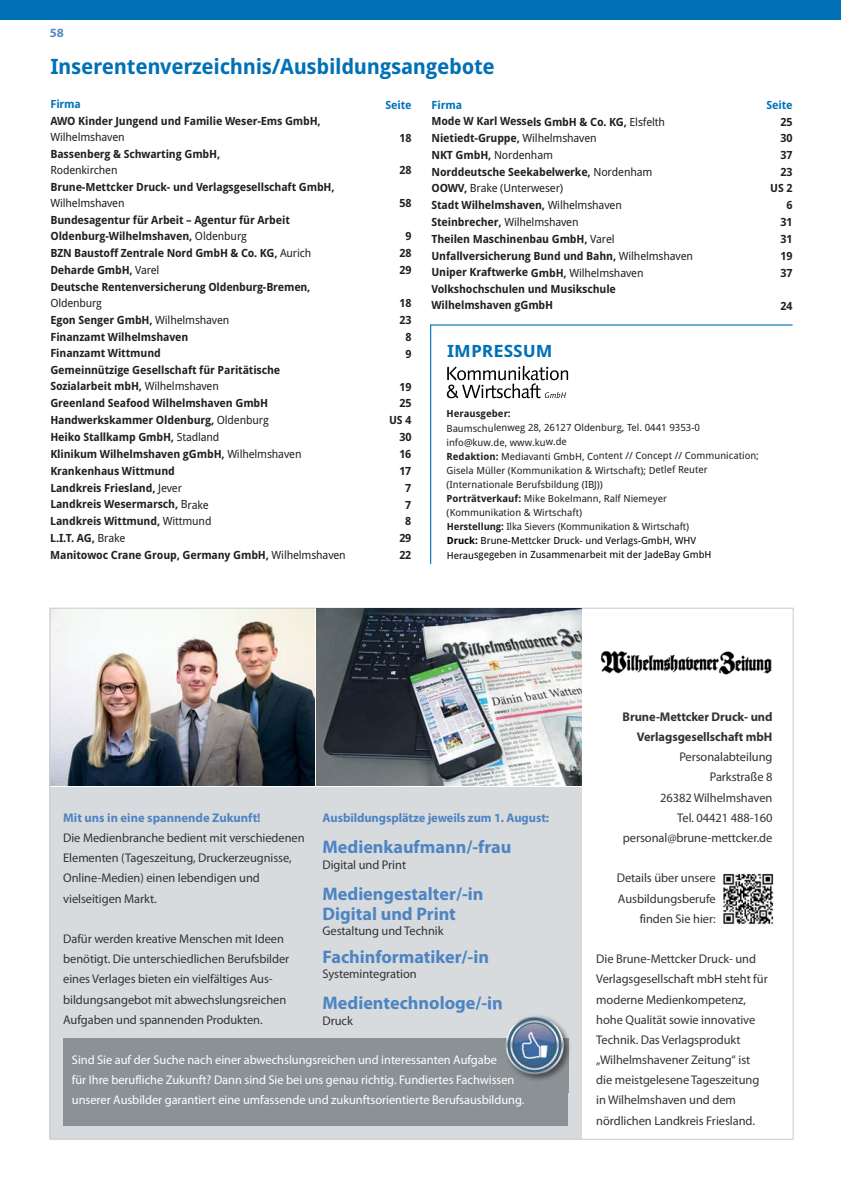
<style>
.page{position:relative;width:842px;height:1187px;background:#fff}
.page>*{position:absolute;margin:0;border:0;box-sizing:border-box;transform-origin:0 0}
.t1{font:700 21.15px "Droid Sans";letter-spacing:-.015em;color:#0071b7}
.t2{font:700 18.15px/19.6px "Myriad Pro";color:#4e84c2}
.t3{font:700 16.95px "Droid Sans";color:#0071b7;scale:1.08 1}
.t4{font:700 12.75px "Myriad Pro";color:#5a89c5}
.t5{font:12.6px/20.2px "Myriad Pro";letter-spacing:-.005em;color:#333}
.t6{font:12.6px/20.2px "Myriad Pro";letter-spacing:-.005em;color:#fff}
.t7{font:700 12.6px "Myriad Pro";letter-spacing:-.005em;color:#4e84c2}
.t8{font:700 12.6px/20.2px "Myriad Pro";letter-spacing:-.005em;color:#333;text-align:right}
.t9{font:700 11.25px/16px "Droid Sans";letter-spacing:-.015em;color:#231f20}
.t10{font:11.25px "Droid Sans";letter-spacing:-.015em;color:#231f20}
.t11{font:700 11.25px "Droid Sans";letter-spacing:-.015em;color:#0071b7}
.t12{font:9.9px/14.1px "Droid Sans";color:#231f20}
.t13{font:700 9.9px "Droid Sans";color:#231f20}
.s1{font-weight:400}
.s2{font-weight:700}
.s3{font-weight:700;color:#000}
.s4{color:#000}
</style>
<div class="page">
<img style="left:51px;top:609px;width:263px;height:176px">
<div style="left:49px;top:787px;width:533px;height:352px;background:#d7dbde"></div>
<img style="left:600px;top:650px;width:172px;height:25px">
<img style="left:723px;top:873px;width:51px;height:52px">
<div style="left:63px;top:1038px;width:505px;height:88px;background:#8a9297"></div>
<img style="left:489px;top:1007px;width:81px;height:85px">
<img style="left:505px;top:1016px;width:31px;height:36px">
<img style="left:316px;top:609px;width:266px;height:176px">
<div style="left:1px;top:0;width:839px;height:20px;background:#0071b7"></div>
<hr style="left:430px;top:324px;width:362px;height:1px;background:#0071b7">
<hr style="left:430px;top:325px;width:1px;height:239px;background:#0071b7">
<img style="left:446px;top:365px;width:123px;height:34px">
<p class="t4" style="left:50px;top:27px;width:16px">58</p>
<h1 class="t1" style="left:50px;top:58px;width:446px">Inserentenverzeichnis/Ausbildungsangebote</h1>
<p class="t11" style="left:50px;top:100px;width:32px">Firma</p>
<p class="t11" style="left:385px;top:100px;width:28px">Seite</p>
<p class="t9" style="left:50px;top:114px;width:272px">AWO Kinder Jungend und Familie Weser-Ems GmbH,</p>
<p class="t10" style="left:50px;top:133px;width:76px">Wilhelmshaven</p>
<p class="t9" style="left:399px;top:131px;width:14px">18</p>
<p class="t9" style="left:50px;top:147px;width:171px">Bassenberg &amp; Schwarting GmbH,</p>
<p class="t10" style="left:50px;top:166px;width:69px">Rodenkirchen</p>
<p class="t9" style="left:399px;top:163px;width:14px">28</p>
<p class="t9" style="left:50px;top:180px;width:286px">Brune-Mettcker Druck- und Verlagsgesellschaft GmbH,</p>
<p class="t10" style="left:50px;top:199px;width:76px">Wilhelmshaven</p>
<p class="t9" style="left:399px;top:196px;width:14px">58</p>
<p class="t9" style="left:50px;top:213px;width:241px">Bundesagentur für Arbeit – Agentur für Arbeit<br>Oldenburg-Wilhelmshaven, <span class="s1">Oldenburg</span></p>
<p class="t11" style="left:431px;top:100px;width:32px">Firma</p>
<p class="t11" style="left:766px;top:100px;width:28px">Seite</p>
<p class="t9" style="left:431px;top:114px;width:235px">Mode W Karl Wessels GmbH &amp; Co. KG, <span class="s1">Elsfelth</span></p>
<p class="t9" style="left:780px;top:115px;width:14px">25</p>
<p class="t9" style="left:431px;top:131px;width:167px">Nietiedt-Gruppe, <span class="s1">Wilhelmshaven</span></p>
<p class="t9" style="left:780px;top:131px;width:14px">30</p>
<p class="t10" style="left:431px;top:151px;width:123px"><span class="s2">NKT GmbH,</span> Nordenham</p>
<p class="t9" style="left:780px;top:148px;width:14px">37</p>
<p class="t9" style="left:431px;top:165px;width:222px">Norddeutsche Seekabelwerke, <span class="s1">Nordenham</span></p>
<p class="t9" style="left:780px;top:165px;width:14px">23</p>
<p class="t10" style="left:431px;top:184px;width:133px"><span class="s2">OOWV,</span> Brake (Unterweser)</p>
<p class="t9" style="left:770px;top:181px;width:24px">US 2</p>
<p class="t9" style="left:431px;top:198px;width:192px">Stadt Wilhelmshaven, <span class="s1">Wilhelmshaven</span></p>
<p class="t9" style="left:786px;top:198px;width:8px">6</p>
<p class="t9" style="left:431px;top:215px;width:148px">Steinbrecher, <span class="s1">Wilhelmshaven</span></p>
<p class="t9" style="left:780px;top:215px;width:14px">31</p>
<p class="t9" style="left:431px;top:232px;width:185px">Theilen Maschinenbau GmbH, <span class="s1">Varel</span></p>
<p class="t9" style="left:780px;top:232px;width:14px">31</p>
<p class="t9" style="left:431px;top:249px;width:263px">Unfallversicherung Bund und Bahn, <span class="s1">Wilhelmshaven</span></p>
<p class="t9" style="left:780px;top:249px;width:14px">19</p>
<p class="t9" style="left:431px;top:265px;width:213px">Uniper Kraftwerke GmbH, <span class="s1">Wilhelmshaven</span></p>
<p class="t9" style="left:780px;top:266px;width:14px">37</p>
<p class="t9" style="left:431px;top:282px;width:186px">Volkshochschulen und Musikschule<br>Wilhelmshaven gGmbH</p>
<p class="t9" style="left:405px;top:229px;width:8px">9</p>
<p class="t9" style="left:50px;top:246px;width:262px">BZN Baustoff Zentrale Nord GmbH &amp; Co. KG, <span class="s1">Aurich</span></p>
<p class="t9" style="left:399px;top:246px;width:13px">28</p>
<p class="t9" style="left:50px;top:263px;width:111px">Deharde GmbH, <span class="s1">Varel</span></p>
<p class="t9" style="left:399px;top:263px;width:14px">29</p>
<p class="t9" style="left:50px;top:280px;width:261px">Deutsche Rentenversicherung Oldenburg-Bremen,</p>
<p class="t10" style="left:50px;top:298px;width:53px">Oldenburg</p>
<p class="t9" style="left:399px;top:296px;width:14px">18</p>
<p class="t9" style="left:50px;top:313px;width:180px">Egon Senger GmbH, <span class="s1">Wilhelmshaven</span></p>
<p class="t9" style="left:399px;top:313px;width:14px">23</p>
<p class="t9" style="left:50px;top:330px;width:139px">Finanzamt Wilhelmshaven</p>
<p class="t9" style="left:405px;top:330px;width:8px">8</p>
<p class="t9" style="left:50px;top:346px;width:112px">Finanzamt Wittmund</p>
<p class="t9" style="left:405px;top:346px;width:8px">9</p>
<p class="t9" style="left:50px;top:363px;width:231px">Gemeinnützige Gesellschaft für Paritätische<br>Sozialarbeit mbH, <span class="s1">Wilhelmshaven</span></p>
<p class="t9" style="left:780px;top:298px;width:14px">24</p>
<h3 class="t3" style="left:447px;top:343px;width:99px">IMPRESSUM</h3>
<p class="t9" style="left:399px;top:379px;width:14px">19</p>
<p class="t9" style="left:50px;top:396px;width:219px">Greenland Seafood Wilhelmshaven GmbH</p>
<p class="t9" style="left:399px;top:396px;width:14px">25</p>
<p class="t9" style="left:50px;top:413px;width:220px">Handwerkskammer Oldenburg, <span class="s1">Oldenburg</span></p>
<p class="t9" style="left:389px;top:413px;width:24px">US 4</p>
<p class="t9" style="left:50px;top:430px;width:170px">Heiko Stallkamp GmbH, <span class="s1">Stadland</span></p>
<p class="t9" style="left:399px;top:430px;width:14px">30</p>
<p class="t9" style="left:50px;top:447px;width:253px">Klinikum Wilhelmshaven gGmbH, <span class="s1">Wilhelmshaven</span></p>
<p class="t9" style="left:399px;top:447px;width:14px">16</p>
<p class="t9" style="left:50px;top:464px;width:126px">Krankenhaus Wittmund</p>
<p class="t9" style="left:399px;top:464px;width:14px">17</p>
<p class="t9" style="left:50px;top:480px;width:133px">Landkreis Friesland, <span class="s1">Jever</span></p>
<p class="t9" style="left:405px;top:481px;width:8px">7</p>
<p class="t9" style="left:50px;top:497px;width:160px">Landkreis Wesermarsch, <span class="s1">Brake</span></p>
<p class="t9" style="left:405px;top:497px;width:8px">7</p>
<p class="t9" style="left:50px;top:514px;width:163px">Landkreis Wittmund, <span class="s1">Wittmund</span></p>
<p class="t9" style="left:405px;top:514px;width:8px">8</p>
<p class="t9" style="left:50px;top:531px;width:77px">L.I.T. AG, <span class="s1">Brake</span></p>
<p class="t9" style="left:399px;top:531px;width:14px">29</p>
<p class="t9" style="left:50px;top:548px;width:297px">Manitowoc Crane Group, Germany GmbH, <span class="s1">Wilhelmshaven</span></p>
<p class="t9" style="left:399px;top:548px;width:14px">22</p>
<p class="t13" style="left:446px;top:410px;width:66px">Herausgeber:</p>
<p class="t12" style="left:446px;top:422px;width:314px">Baumschulenweg 28, 26127 Oldenburg, Tel. 0441 9353-0 info@kuw.de, www.kuw.de<br><span class="s2">Redaktion:</span> Mediavanti GmbH, Content // Concept // Communi cation; Gisela Müller (Kommunikation &amp; Wirtschaft); Detlef Reuter (Internationale Berufsbildung (IBJ))<br><span class="s2">Porträtverkauf:</span> Mike Bokelmann, Ralf Niemeyer<br>(Kommunikation &amp; Wirtschaft)<br><span class="s2">Herstellung:</span> Ilka Sievers (Kommunikation &amp; Wirtschaft)<br><span class="s3">Druck:</span> <span class="s4">Brune-Mettcker Druck- und Verlags-GmbH, WHV Herausgegeben in Zusammenarbeit mit der JadeBay GmbH</span></p>
<p class="t7" style="left:63px;top:812px;width:199px">Mit uns in eine spannende Zukunft!</p>
<p class="t5" style="left:63px;top:828px;width:243px">Die Medienbranche bedient mit verschiedenen Elementen (Tageszeitung, Druckerzeugnisse, Online-Medien) einen lebendigen und vielseitigen Markt.</p>
<p class="t5" style="left:63px;top:929px;width:227px">Dafür werden kreative Menschen mit Ideen benötigt. Die unterschiedlichen Berufsbilder eines Verlages bieten ein vielfältiges Aus&shy;bildungsangebot mit abwechslungsreichen Aufgaben und spannenden Produkten.</p>
<p class="t7" style="left:322px;top:812px;width:228px">Ausbildungsplätze jeweils zum 1. August:</p>
<h2 class="t2" style="left:322px;top:838px;width:190px">Medienkaufmann/-frau</h2>
<p class="t5" style="left:322px;top:855px;width:85px">Digital und Print</p>
<h2 class="t2" style="left:322px;top:885px;width:162px">Mediengestalter/-in<br>Digital und Print</h2>
<p class="t5" style="left:322px;top:922px;width:122px">Gestaltung und Technik</p>
<h2 class="t2" style="left:322px;top:948px;width:168px">Fachinformatiker/-in</h2>
<p class="t5" style="left:322px;top:965px;width:96px">Systemintegration</p>
<h2 class="t2" style="left:322px;top:995px;width:182px">Medientechnologe/-in</h2>
<p class="t5" style="left:322px;top:1011px;width:32px">Druck</p>
<p class="t6" style="left:72px;top:1050px;width:454px">Sind Sie auf der Suche nach einer abwechslungsreichen und interessanten Aufgabe<br>für Ihre berufliche Zukunft? Dann sind Sie bei uns genau richtig. Fundiertes Fachwissen unserer Ausbilder garantiert eine umfassende und zukunftsorientierte Berufsausbildung.</p>
<p class="t8" style="left:622px;top:707px;width:151px">Brune-Mettcker Druck- und<br>Verlagsgesellschaft mbH</p>
<p class="t5" style="left:623px;top:748px;width:151px;text-align:right">Personalabteilung<br>Parkstraße 8<br>26382 Wilhelmshaven<br>Tel. 04421 488-160 personal@brune-mettcker.de</p>
<p class="t5" style="left:616px;top:869px;width:100px;text-align:right">Details über unsere<br>Ausbildungsberufe finden Sie hier:</p>
<p class="t5" style="left:596px;top:949px;width:173px">Die Brune-Mettcker Druck- und<br>Verlagsgesellschaft mbH steht für moderne Medienkompetenz, hohe Qualität sowie innovative<br>Technik. Das Verlagsprodukt „Wilhelmshavener Zeitung“ ist die meistgelesene Tageszeitung in Wilhelmshaven und dem nördlichen Landkreis Friesland.</p>
</div>
